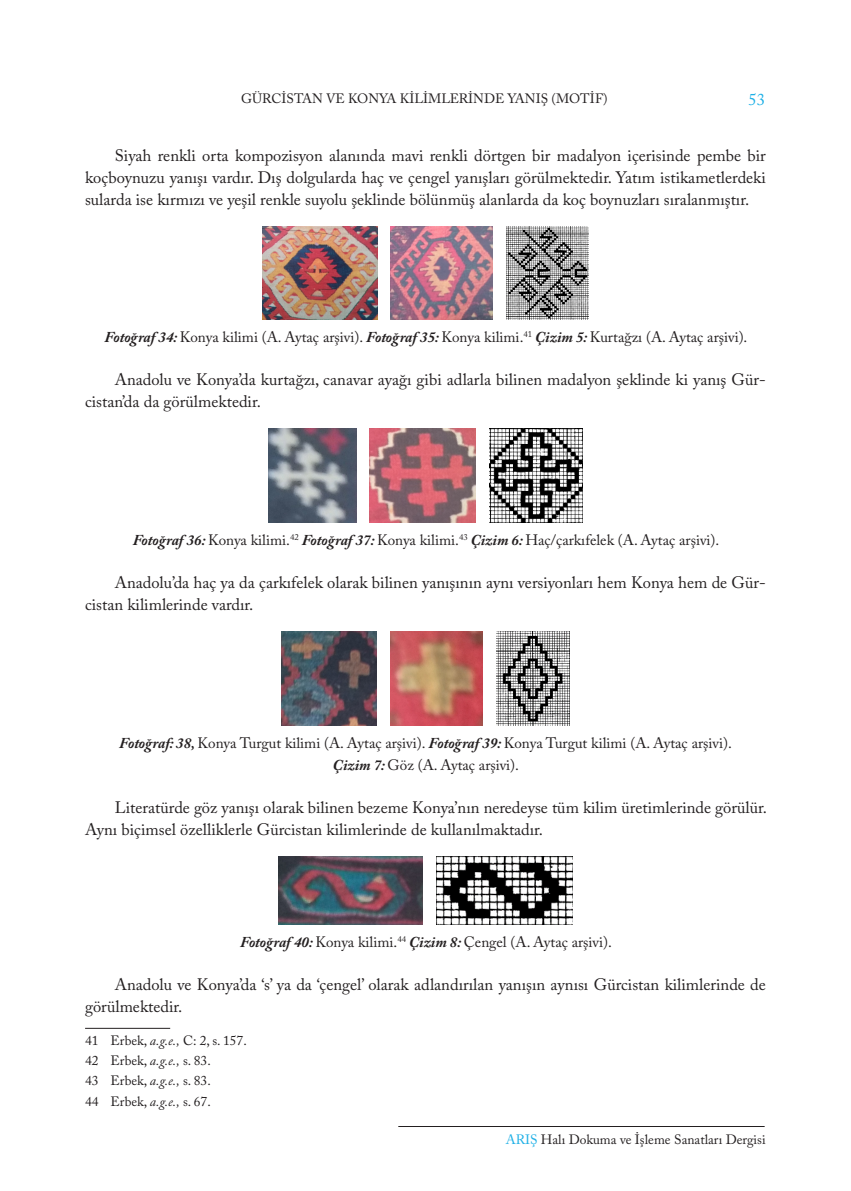
<style>
.page{position:relative;width:851px;height:1191px;background:#fff}
.page>*{position:absolute;margin:0;border:0;box-sizing:border-box;transform-origin:0 0}
.Metin{font:16.5px/21.8px "Adobe Caslon Pro";color:#231f20}
.t1{font:16.5px "Adobe Caslon Pro";color:#1fb0e6}
.Resimaltı{font:15px/22.5px "Adobe Caslon Pro";color:#231f20;text-align:center}
.Dipnot{font:13.5px "Adobe Caslon Pro";color:#231f20}
.s1{font-weight:700;font-style:italic}
.s2{font-style:italic}
.s3{color:#1fb0e6}
</style>
<div class="page">
<hr style="left:398px;top:1126px;width:366px;height:1px;background:#231f20">
<img style="left:262px;top:226px;width:115px;height:94px">
<img style="left:391px;top:226px;width:102px;height:94px">
<img style="left:506px;top:226px;width:82px;height:94px">
<img style="left:268px;top:429px;width:88px;height:93px">
<img style="left:370px;top:429px;width:105px;height:93px">
<img style="left:489px;top:429px;width:93px;height:93px">
<img style="left:282px;top:631px;width:94px;height:94px">
<img style="left:390px;top:631px;width:92px;height:94px">
<img style="left:496px;top:631px;width:73px;height:94px">
<img style="left:278px;top:856px;width:144px;height:68px">
<img style="left:436px;top:856px;width:136px;height:68px">
<hr style="left:85px;top:1028px;width:85px;height:1px;background:#231f20">
<p class="Dipnot" style="left:241px;top:90px;width:368px">GÜRCİSTAN VE KONYA KİLİMLERİNDE YANIŞ (MOTİF)</p>
<p class="t1" style="left:748px;top:90px;width:18px">53</p>
<p class="Metin" style="left:85px;top:144px;width:682px;text-align:justify;text-indent:30px">Siyah renkli orta kompozisyon alanında mavi renkli dörtgen bir madalyon içerisinde pembe bir koçboynuzu yanışı vardır. Dış dolgularda haç ve çengel yanışları görülmektedir. Yatım istikametlerdeki sularda ise kırmızı ve yeşil renkle suyolu şeklinde bölünmüş alanlarda da koç boynuzları sıralanmıştır.</p>
<p class="Resimaltı" style="left:105px;top:326px;width:644px"><span class="s1">Fotoğraf 34:</span> Konya kilimi (A. Aytaç arşivi). <span class="s1">Fotoğraf 35:</span> Konya kilimi.<sup>41</sup> <span class="s1">Çizim 5:</span> Kurtağzı (A. Aytaç arşivi).</p>
<p class="Metin" style="left:85px;top:369px;width:682px;text-indent:30px">Anadolu ve Konya’da kurtağzı, canavar ayağı gibi adlarla bilinen madalyon şeklinde ki yanış Gür&shy;cistan’da da görülmektedir.</p>
<p class="Resimaltı" style="left:133px;top:528px;width:588px"><span class="s1">Fotoğraf 36:</span> Konya kilimi.<sup>42</sup> <span class="s1">Fotoğraf 37:</span> Konya kilimi.<sup>43</sup> <span class="s1">Çizim 6:</span> Haç/çarkıfelek (A. Aytaç arşivi).</p>
<p class="Metin" style="left:85px;top:571px;width:682px;text-indent:30px">Anadolu’da haç ya da çarkıfelek olarak bilinen yanışının aynı versiyonları hem Konya hem de Gür&shy;cistan kilimlerinde vardır.</p>
<p class="Resimaltı" style="left:119px;top:731px;width:614px"><span class="s1">Fotoğraf: 38,</span> Konya Turgut kilimi (A. Aytaç arşivi). <span class="s1">Fotoğraf 39:</span> Konya Turgut kilimi (A. Aytaç arşivi).<br><span class="s1">Çizim 7:</span> Göz (A. Aytaç arşivi).</p>
<p class="Metin" style="left:85px;top:796px;width:683px;text-indent:30px">Literatürde göz yanışı olarak bilinen bezeme Konya’nın neredeyse tüm kilim üretimlerinde görülür.<br>Aynı biçimsel özelliklerle Gürcistan kilimlerinde de kullanılmaktadır.</p>
<p class="Resimaltı" style="left:240px;top:930px;width:373px"><span class="s1">Fotoğraf 40:</span> Konya kilimi.<sup>44</sup> <span class="s1">Çizim 8:</span> Çengel (A. Aytaç arşivi).</p>
<p class="Metin" style="left:85px;top:973px;width:682px;text-indent:30px">Anadolu ve Konya’da ‘s’ ya da ‘çengel’ olarak adlandırılan yanışın aynısı Gürcistan kilimlerinde de görülmektedir.</p>
<p class="Dipnot" style="left:85px;top:1032px;width:163px">41 Erbek, <span class="s2">a.g.e.,</span> C: 2, s. 157.</p>
<p class="Dipnot" style="left:85px;top:1052px;width:127px">42 Erbek, <span class="s2">a.g.e.,</span> s. 83.</p>
<p class="Dipnot" style="left:85px;top:1073px;width:127px">43 Erbek, <span class="s2">a.g.e.,</span> s. 83.</p>
<p class="Dipnot" style="left:85px;top:1093px;width:127px">44 Erbek, <span class="s2">a.g.e.,</span> s. 67.</p>
<p class="Dipnot" style="left:505px;top:1131px;width:261px"><span class="s3">ARIŞ</span> Halı Dokuma ve İşleme Sanatları Dergisi</p>
</div>
